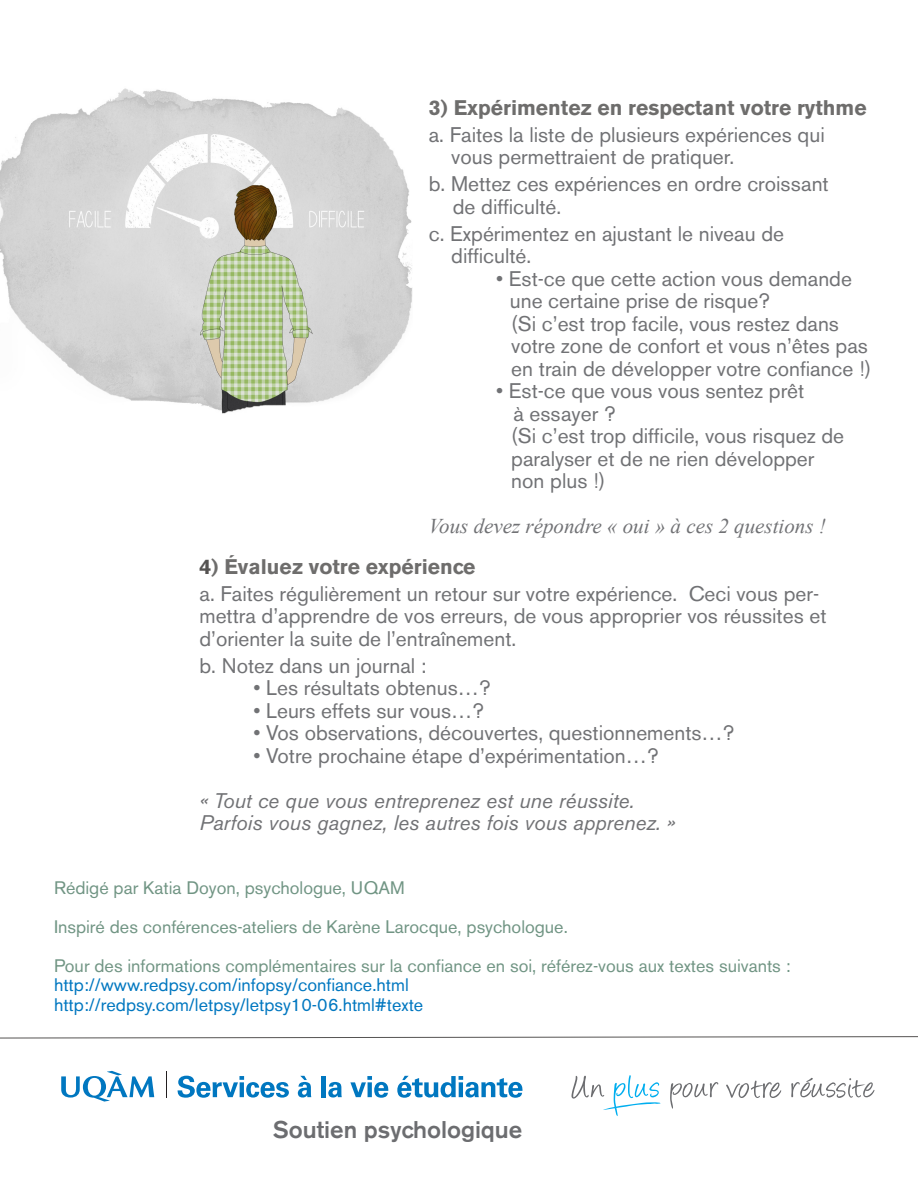
<style>
.page{position:relative;width:918px;height:1188px;background:#fff}
.page>*{position:absolute;margin:0;border:0;box-sizing:border-box;transform-origin:0 0}
.t1{font:500 24px "Akzidenz Grotesk BE";color:#6c6d70}
.t2{font:21px/22.5px "Akzidenz Grotesk BE";color:#717275}
.t3{font:italic 21px "Akzidenz Grotesk BE";color:#717275}
.t4{font:700 21px "Akzidenz Grotesk BE";color:#6e6d6c}
.t5{font:italic 21px "Times New Roman";color:#717275}
.t6{font:18px/19.5px "Akzidenz Grotesk BE";color:#719584}
.t7{font:18px "Akzidenz Grotesk BE";color:#0077c0}
.s1{color:#555352}
.s2{color:#0077c0}
</style>
<div class="page">
<svg style="left:670px;top:1082px;width:48px;height:27px"></svg>
<svg style="left:791px;top:1078px;width:83px;height:20px"></svg>
<svg style="left:572px;top:1075px;width:89px;height:41px"></svg>
<svg style="left:726px;top:1081px;width:55px;height:17px"></svg>
<svg style="left:61px;top:1071px;width:93px;height:31px"></svg>
<svg style="left:166px;top:1071px;width:1px;height:26px"></svg>
<svg style="left:178px;top:1076px;width:111px;height:22px"></svg>
<svg style="left:298px;top:1076px;width:13px;height:22px"></svg>
<hr style="left:322px;top:1076px;width:4px;height:21px;background:#0077c0">
<svg style="left:328px;top:1082px;width:14px;height:16px"></svg>
<svg style="left:350px;top:1076px;width:38px;height:22px"></svg>
<svg style="left:397px;top:1076px;width:126px;height:22px"></svg>
<img style="left:0;top:88px;width:412px;height:326px">
<svg style="left:0;top:1036px;width:918px;height:3px"></svg>
<p class="t4" style="left:429px;top:95px;width:439px">3) Expérimentez en respectant votre rythme</p>
<p class="t2" style="left:451px;top:123px;width:375px;text-indent:-22px">a. Faites la liste de plusieurs expériences qui vous permettraient de pratiquer.</p>
<p class="t2" style="left:453px;top:173px;width:377px;text-indent:-24px">b. Mettez ces expériences en ordre croissant de difficulté.</p>
<p class="t2" style="left:451px;top:222px;width:334px;text-indent:-22px">c. Expérimentez en ajustant le niveau de difficulté.</p>
<p class="t2" style="left:496px;top:267px;width:357px">• Est-ce que cette action vous demande</p>
<p class="t2" style="left:510px;top:290px;width:262px">une certaine prise de risque?</p>
<p class="t2" style="left:511px;top:312px;width:358px">(Si c’est trop facile, vous restez dans votre zone de confort et vous n’êtes pas</p>
<p class="t2" style="left:511px;top:357px;width:362px">en train de développer votre confiance !)</p>
<p class="t2" style="left:513px;top:380px;width:292px;text-indent:-17px">• Est-ce que vous vous sentez prêt à essayer ?</p>
<p class="t2" style="left:511px;top:425px;width:334px">(Si c’est trop difficile, vous risquez de paralyser et de ne rien développer</p>
<p class="t2" style="left:511px;top:470px;width:96px">non plus !)</p>
<p class="t5" style="left:429px;top:512px;width:399px">Vous devez répondre « oui » à ces 2 questions !</p>
<p class="t4" style="left:200px;top:555px;width:278px"><span class="s1">4</span>) Évaluez votre expérience</p>
<p class="t2" style="left:200px;top:582px;width:629px">a. Faites régulièrement un retour sur votre expérience. Ceci vous per&shy;mettra d’apprendre de vos erreurs, de vous approprier vos réussites et d’orienter la suite de l’entraînement.</p>
<p class="t2" style="left:200px;top:654px;width:229px">b. Notez dans un journal :</p>
<p class="t2" style="left:253px;top:677px;width:239px">• Les résultats obtenus…?</p>
<p class="t2" style="left:253px;top:699px;width:232px">• Leurs effets sur vous…?</p>
<p class="t2" style="left:253px;top:722px;width:482px">• Vos observations, découvertes, questionnements…?</p>
<p class="t2" style="left:253px;top:744px;width:407px">• Votre prochaine étape d’expérimentation…?</p>
<p class="t3" style="left:200px;top:788px;width:436px">« Tout ce que vous entreprenez est une réussite.</p>
<p class="t3" style="left:200px;top:810px;width:477px">Parfois vous gagnez, les autres fois vous apprenez. »</p>
<p class="t6" style="left:54px;top:878px;width:352px">Rédigé par Katia Doyon, psychologue, UQAM</p>
<p class="t6" style="left:54px;top:917px;width:515px">Inspiré des conférences-ateliers de Karène Larocque, psychologue.</p>
<p class="t6" style="left:54px;top:956px;width:738px">Pour des informations complémentaires sur la confiance en soi, référez-vous aux textes suivants : <span class="s2">http://www.redpsy.com/infopsy/confiance.html</span></p>
<p class="t7" style="left:54px;top:994px;width:371px">http://redpsy.com/letpsy/letpsy10-06.html#texte</p>
<p class="t1" style="left:273px;top:1114px;width:251px">Soutien psychologique</p>
</div>
